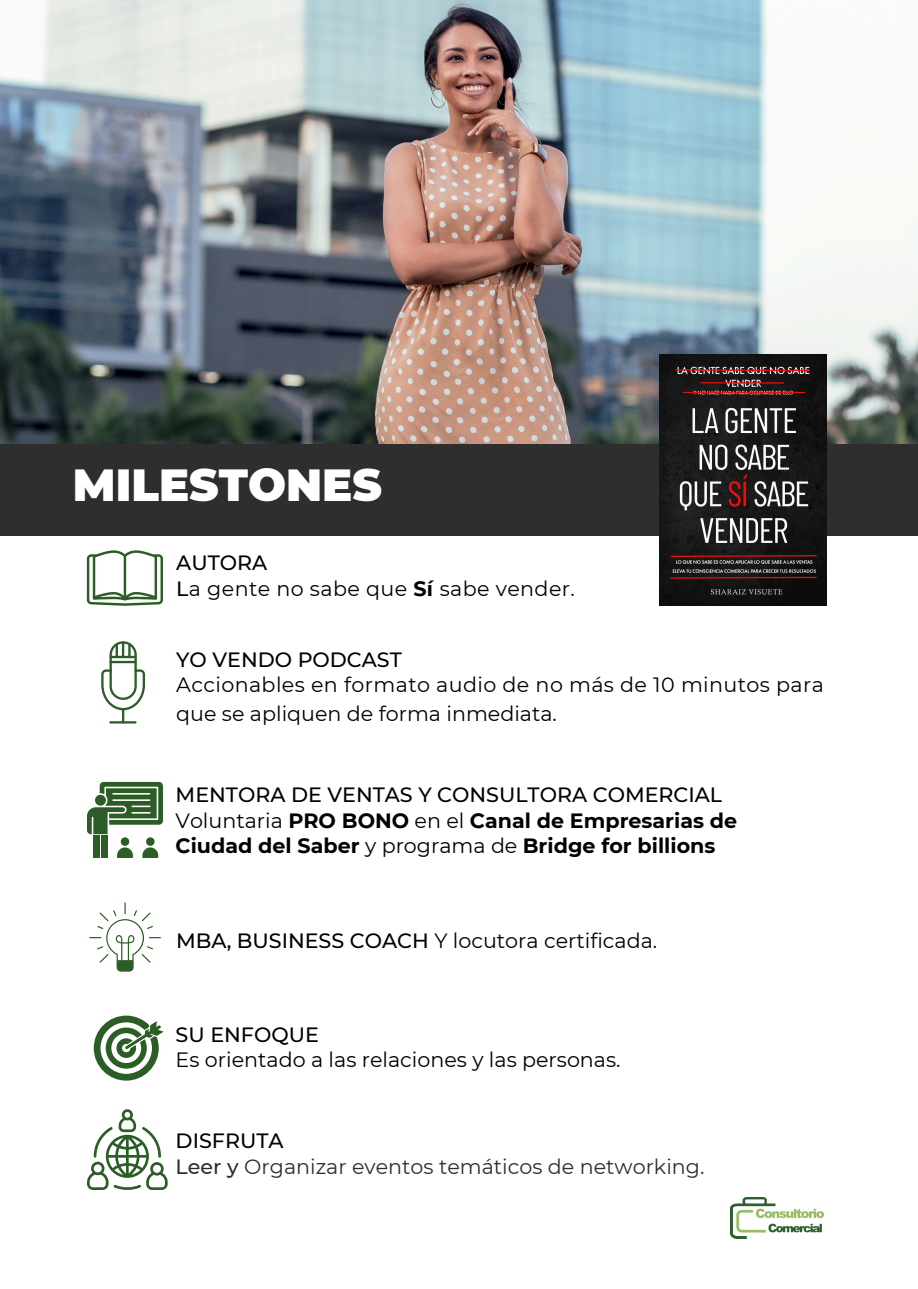
<style>
.page{position:relative;width:918px;height:1289px;background:#fff}
.page>*{position:absolute;margin:0;border:0;box-sizing:border-box;transform-origin:0 0}
.t1{font:900 44.85px "Montserrat";color:#fff}
.t2{font:20.7px "Montserrat";color:#000}
.t3{font:700 20.7px/25.8px "Montserrat";color:#000}
.t4{font:20.7px "Montserrat";letter-spacing:.02em;color:#000}
.t5{font:500 20.7px "Montserrat";color:#000}
.t6{font:20.7px "Montserrat";color:#2e2e2e}
.s1{font-weight:500}
.s2{font-weight:700}
.s3{font-weight:400}
</style>
<div class="page">
<div style="left:0;top:30px;width:918px;height:505px;background:#2e2e2e"></div>
<img style="left:0;top:0;width:918px;height:443px">
<svg style="left:101px;top:641px;width:44px;height:82px"></svg>
<svg style="left:87px;top:550px;width:76px;height:55px"></svg>
<img style="left:659px;top:354px;width:168px;height:251px">
<svg style="left:87px;top:781px;width:76px;height:76px"></svg>
<svg style="left:89px;top:902px;width:72px;height:69px"></svg>
<svg style="left:94px;top:1015px;width:70px;height:65px"></svg>
<svg style="left:87px;top:1109px;width:81px;height:81px"></svg>
<img style="left:730px;top:1197px;width:94px;height:41px">
<p class="t1" style="left:73px;top:457px;width:310px">MILESTONES</p>
<p class="t5" style="left:176px;top:550px;width:92px">AUTORA</p>
<p class="t4" style="left:176px;top:576px;width:400px"><span class="s1">L</span>a gente no sabe que <span class="s2">Sí</span> sabe vender.</p>
<p class="t5" style="left:176px;top:646px;width:227px">YO VENDO PODCAST</p>
<p class="t4" style="left:176px;top:672px;width:649px">Accionables en formato audio de no más de 10 minutos para</p>
<p class="t2" style="left:176px;top:700px;width:382px">que se apliquen de forma inmediata.</p>
<p class="t5" style="left:176px;top:781px;width:548px">MENTORA DE VENTAS Y CONSULTORA COMERCIAL</p>
<p class="t3" style="left:176px;top:807px;width:563px"><span class="s3">Voluntaria</span> PRO BONO <span class="s3">en el</span> Canal de Empresarias de<br>Ciudad del Saber <span class="s3">y programa de</span> Bridge for billions</p>
<p class="t2" style="left:176px;top:928px;width:483px"><span class="s1">MBA, BUSINESS COACH</span> Y locutora certificada.</p>
<p class="t5" style="left:176px;top:1021px;width:145px">SU ENFOQUE</p>
<p class="t2" style="left:176px;top:1047px;width:446px">Es orientado a las relaciones y las personas.</p>
<p class="t5" style="left:176px;top:1128px;width:109px">DISFRUTA</p>
<p class="t6" style="left:176px;top:1154px;width:530px"><span class="s1">Leer y</span> Organizar eventos temáticos de networking.</p>
</div>
